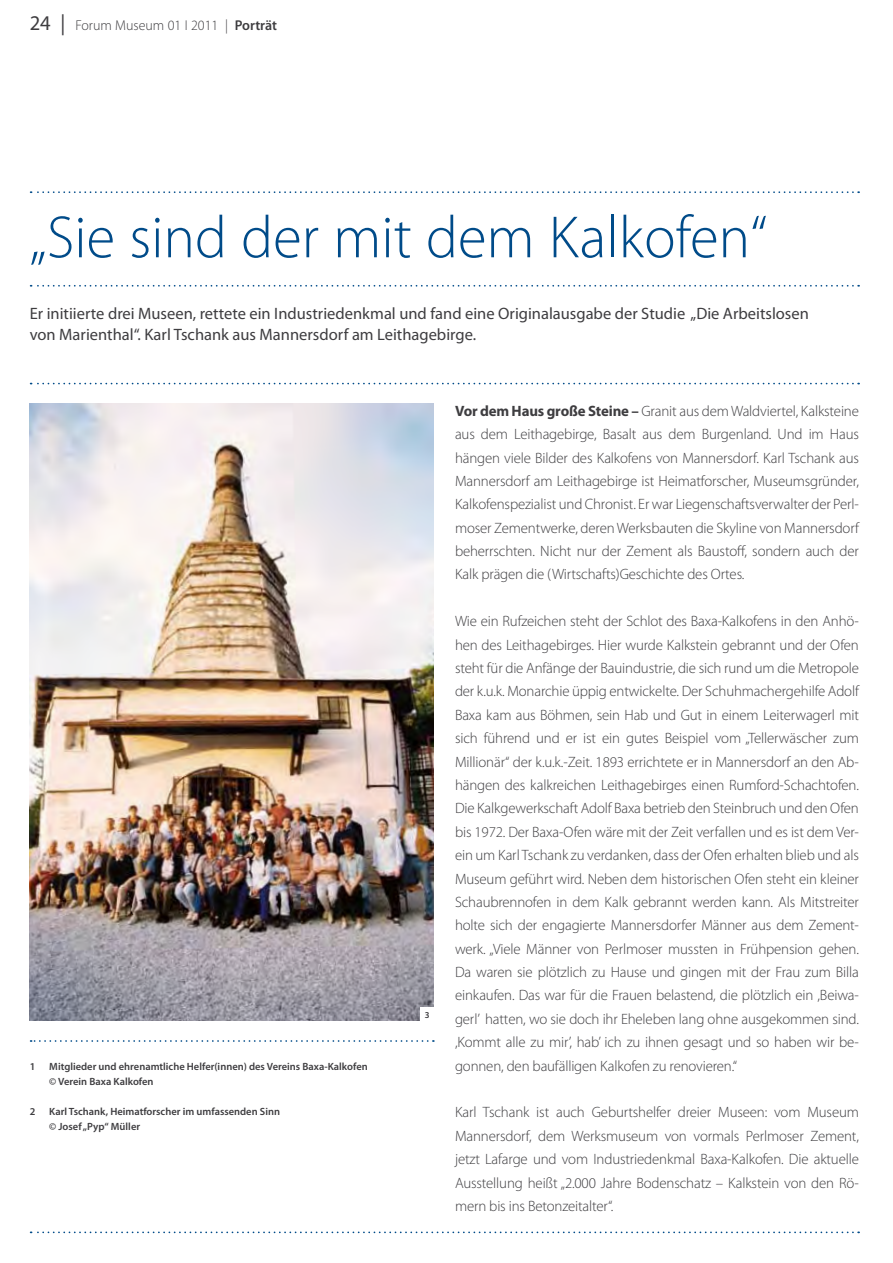
<style>
.page{position:relative;width:893px;height:1263px;background:#fff}
.page>*{position:absolute;margin:0;border:0;box-sizing:border-box;transform-origin:0 0}
.t1{font:300 60px "Myriad Pro";color:#004b89}
.t2{font:16.5px/21px "Myriad Pro";color:#3e3d40}
.t3{font:300 15px/23.4px "Myriad Pro";letter-spacing:-.01em;color:#3e3d40;text-align:justify}
.t4{font:300 14.25px "Myriad Pro";color:#3e3d40}
.t5{font:600 10.5px/15px "Myriad Pro";color:#3e3d40}
.t6{font:600 9px "Myriad Pro";color:#3e3d40}
.s1{font-weight:400;font-size:21px}
.s2{font-weight:600}
.s3{font-weight:700}
</style>
<div class="page">
<svg style="left:31px;top:1231px;width:828px;height:2px"></svg>
<svg style="left:31px;top:191px;width:828px;height:2px"></svg>
<svg style="left:31px;top:383px;width:828px;height:1px"></svg>
<svg style="left:31px;top:285px;width:828px;height:2px"></svg>
<svg style="left:31px;top:1040px;width:403px;height:2px"></svg>
<img style="left:30px;top:404px;width:404px;height:616px">
<div style="left:420px;top:1007px;width:15px;height:15px;background:#fff"></div>
<p class="t4" style="left:30px;top:17px;width:249px"><span class="s1">24 |</span> Forum Museum 01 I 2011 | <span class="s2">Porträt</span></p>
<h1 class="t1" style="left:30px;top:201px;width:739px">„Sie sind der mit dem Kalkofen“</h1>
<p class="t2" style="left:30px;top:302px;width:781px">Er initiierte drei Museen, rettete ein Industriedenkmal und fand eine Originalausgabe der Studie „Die Arbeitslosen von Marienthal“. Karl Tschank aus Mannersdorf am Leithagebirge.</p>
<p class="t5" style="left:30px;top:1059px;width:7px">1</p>
<p class="t5" style="left:49px;top:1059px;width:320px">Mitglieder und ehrenamtliche Helfer(innen) des Vereins Baxa-Kalkofen © Verein Baxa Kalkofen</p>
<p class="t5" style="left:30px;top:1104px;width:7px">2</p>
<p class="t5" style="left:49px;top:1104px;width:232px">Karl Tschank, Heimatforscher im umfassenden Sinn © Josef „Pyp“ Müller</p>
<p class="t6" style="left:425px;top:1009px;width:6px">3</p>
<p class="t3" style="left:455px;top:399px;width:405px"><span class="s3">Vor dem Haus große Steine –</span> Granit aus dem Waldviertel, Kalksteine aus dem Leithagebirge, Basalt aus dem Burgenland. Und im Haus hängen viele Bilder des Kalkofens von Mannersdorf. Karl Tschank aus Mannersdorf am Leithagebirge ist Heimatforscher, Museumsgründer, Kalkofenspezialist und Chronist. Er war Liegenschaftsverwalter der Perl&shy;moser Zementwerke, deren Werksbauten die Skyline von Mannersdorf beherrschten. Nicht nur der Zement als Baustoff, sondern auch der Kalk prägen die (Wirtschafts)Geschichte des Ortes.</p>
<p class="t3" style="left:455px;top:609px;width:406px">Wie ein Rufzeichen steht der Schlot des Baxa-Kalkofens in den Anhö&shy;hen des Leithagebirges. Hier wurde Kalkstein gebrannt und der Ofen steht für die Anfänge der Bauindustrie, die sich rund um die Metropole der k.u.k. Monarchie üppig entwickelte. Der Schuhmachergehilfe Adolf Baxa kam aus Böhmen, sein Hab und Gut in einem Leiterwagerl mit sich führend und er ist ein gutes Beispiel vom „Tellerwäscher zum Millionär“ der k.u.k.-Zeit. 1893 errichtete er in Mannersdorf an den Ab&shy;hängen des kalkreichen Leithagebirges einen Rumford-Schachtofen.<br>Die Kalkgewerkschaft Adolf Baxa betrieb den Steinbruch und den Ofen bis 1972. Der Baxa-Ofen wäre mit der Zeit verfallen und es ist dem Ver&shy;ein um Karl Tschank zu verdanken, dass der Ofen erhalten blieb und als Museum geführt wird. Neben dem historischen Ofen steht ein kleiner Schaubrennofen in dem Kalk gebrannt werden kann. Als Mitstreiter holte sich der engagierte Mannersdorfer Männer aus dem Zement&shy;werk. „Viele Männer von Perlmoser mussten in Frühpension gehen.<br>Da waren sie plötzlich zu Hause und gingen mit der Frau zum Billa einkaufen. Das war für die Frauen belastend, die plötzlich ein ,Beiwa&shy;gerl’ hatten, wo sie doch ihr Eheleben lang ohne ausgekommen sind. ,Kommt alle zu mir’, hab’ ich zu ihnen gesagt und so haben wir be&shy;gonnen, den baufälligen Kalkofen zu renovieren.“</p>
<p class="t3" style="left:455px;top:1100px;width:405px">Karl Tschank ist auch Geburtshelfer dreier Museen: vom Museum Mannersdorf, dem Werksmuseum von vormals Perlmoser Zement, jetzt Lafarge und vom Industriedenkmal Baxa-Kalkofen. Die aktuelle Ausstellung heißt „2.000 Jahre Bodenschatz – Kalkstein von den Rö&shy;mern bis ins Betonzeitalter“.</p>
</div>
